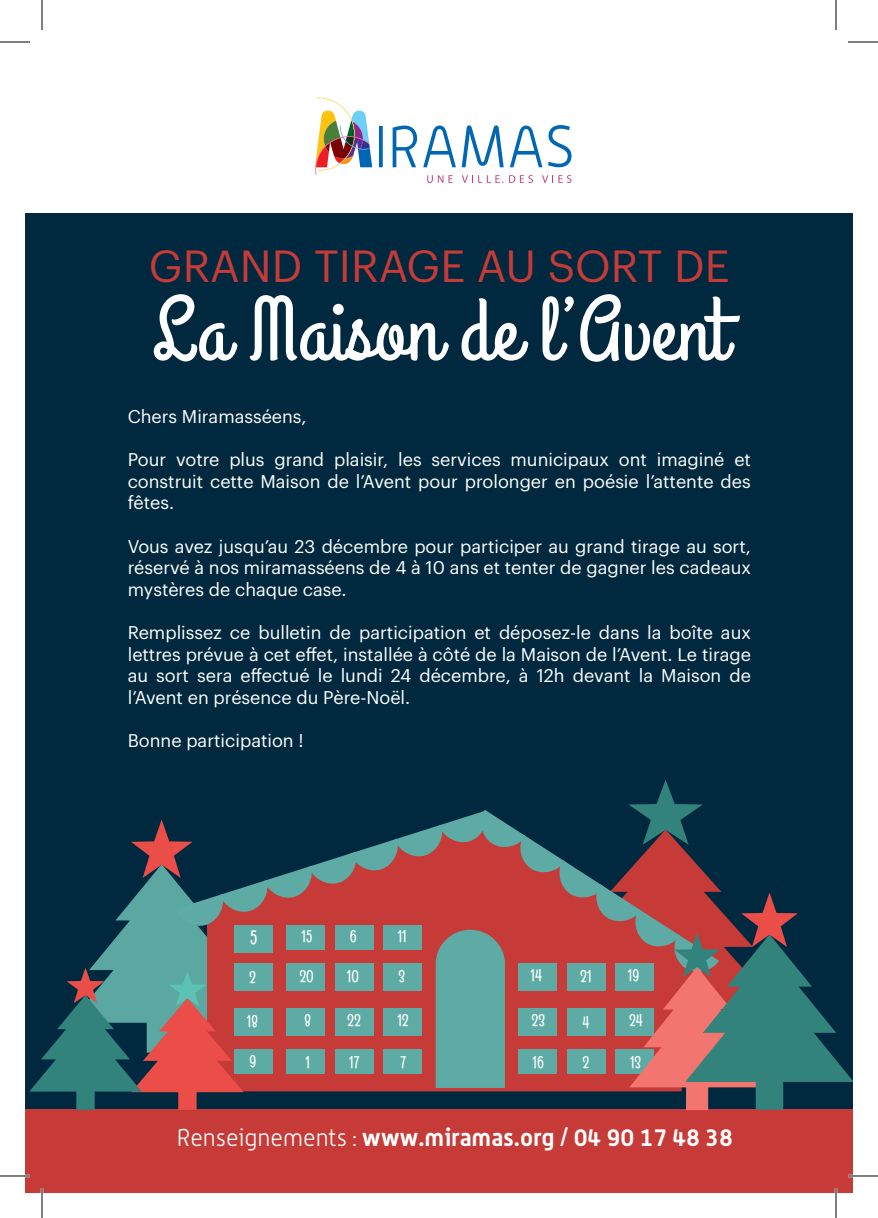
<style>
.page{position:relative;width:878px;height:1218px;background:#fff}
.page>*{position:absolute;margin:0;border:0;box-sizing:border-box;transform-origin:0 0}
.t1{font:90px "Grand Hotel";color:#fff}
.t2{font:44px "Graphik";color:#c63b37}
.t3{font:700 24px "Alwyn";color:#fff}
.t4{font:20px "Grand Hotel";color:#fff}
.t5{font:18px/21.6px "Graphik";color:#fff;text-align:justify}
.t6{font:17.4px "Grand Hotel";color:#fff}
.s1{font-weight:300}
</style>
<div class="page">
<svg style="left:427px;top:175px;width:26px;height:8px"></svg>
<svg style="left:462px;top:175px;width:41px;height:8px"></svg>
<svg style="left:509px;top:175px;width:24px;height:8px"></svg>
<svg style="left:542px;top:175px;width:29px;height:8px"></svg>
<svg style="left:379px;top:126px;width:4px;height:41px"></svg>
<svg style="left:392px;top:126px;width:25px;height:41px"></svg>
<svg style="left:423px;top:126px;width:33px;height:41px"></svg>
<svg style="left:510px;top:126px;width:32px;height:41px"></svg>
<svg style="left:548px;top:125px;width:23px;height:42px"></svg>
<svg style="left:315px;top:98px;width:57px;height:77px"></svg>
<svg style="left:462px;top:125px;width:42px;height:42px"></svg>
<div style="left:25px;top:213px;width:828px;height:980px;background:#00293f"></div>
<div style="left:25px;top:1110px;width:828px;height:83px;background:#c63b37"></div>
<svg style="left:29px;top:780px;width:824px;height:330px"></svg>
<hr style="left:0;top:1175px;width:30px;height:2px;background:#fff">
<hr style="left:848px;top:1175px;width:30px;height:2px;background:#fff">
<hr style="left:41px;top:1188px;width:2px;height:30px;background:#fff">
<hr style="left:834px;top:1188px;width:3px;height:30px;background:#fff">
<hr style="left:0;top:42px;width:30px;height:1px;background:#000">
<hr style="left:848px;top:42px;width:30px;height:1px;background:#000">
<hr style="left:0;top:1176px;width:30px;height:1px;background:#000">
<hr style="left:848px;top:1176px;width:30px;height:1px;background:#000">
<hr style="left:42px;top:0;width:1px;height:30px;background:#000">
<hr style="left:42px;top:1188px;width:1px;height:30px;background:#000">
<hr style="left:835px;top:0;width:1px;height:30px;background:#000">
<hr style="left:835px;top:1188px;width:1px;height:30px;background:#000">
<p class="t2" style="left:149px;top:233px;width:582px">GRAND TIRAGE AU SORT DE</p>
<p class="t1" style="left:152px;top:273px;width:576px">La Maison de l’Avent</p>
<p class="t5" style="left:128px;top:404px;width:180px">Chers Miramasséens,</p>
<p class="t5" style="left:128px;top:447px;width:625px">Pour votre plus grand plaisir, les services municipaux ont imaginé et construit cette Maison de l’Avent pour prolonger en poésie l’attente des fêtes.</p>
<p class="t5" style="left:128px;top:534px;width:625px">Vous avez jusqu’au 23 décembre pour participer au grand tirage au sort, réservé à nos miramasséens de 4 à 10 ans et tenter de gagner les cadeaux mystères de chaque case.</p>
<p class="t5" style="left:128px;top:620px;width:625px">Remplissez ce bulletin de participation et déposez-le dans la boîte aux lettres prévue à cet effet, installée à côté de la Maison de l’Avent. Le tirage au sort sera effectué le lundi 24 décembre, à 12h devant la Maison de l’Avent en présence du Père-Noël.</p>
<p class="t5" style="left:128px;top:728px;width:177px">Bonne participation !</p>
<p class="t4" style="left:250px;top:925px;width:9px">5</p>
<p class="t6" style="left:249px;top:966px;width:8px">2</p>
<p class="t6" style="left:247px;top:1011px;width:13px">18</p>
<p class="t6" style="left:249px;top:1051px;width:8px">9</p>
<p class="t6" style="left:301px;top:925px;width:12px">15</p>
<p class="t6" style="left:299px;top:965px;width:16px">20</p>
<p class="t6" style="left:304px;top:1009px;width:8px">8</p>
<p class="t6" style="left:306px;top:1051px;width:6px">1</p>
<p class="t6" style="left:350px;top:925px;width:8px">6</p>
<p class="t6" style="left:347px;top:965px;width:14px">10</p>
<p class="t6" style="left:347px;top:1009px;width:15px">22</p>
<p class="t6" style="left:349px;top:1051px;width:12px">17</p>
<p class="t6" style="left:398px;top:925px;width:11px">11</p>
<p class="t6" style="left:398px;top:965px;width:8px">3</p>
<p class="t6" style="left:397px;top:1009px;width:13px">12</p>
<p class="t6" style="left:400px;top:1051px;width:7px">7</p>
<p class="t6" style="left:530px;top:965px;width:13px">14</p>
<p class="t6" style="left:580px;top:966px;width:13px">21</p>
<p class="t6" style="left:628px;top:965px;width:13px">19</p>
<p class="t6" style="left:531px;top:1010px;width:15px">23</p>
<p class="t6" style="left:582px;top:1011px;width:8px">4</p>
<p class="t6" style="left:629px;top:1010px;width:15px">24</p>
<p class="t6" style="left:532px;top:1051px;width:13px">16</p>
<p class="t6" style="left:582px;top:1051px;width:8px">2</p>
<p class="t6" style="left:630px;top:1051px;width:13px">13</p>
<p class="t3" style="left:177px;top:1123px;width:558px"><span class="s1">Renseignements :</span> www.miramas.org / 04 90 17 48 38</p>
</div>
